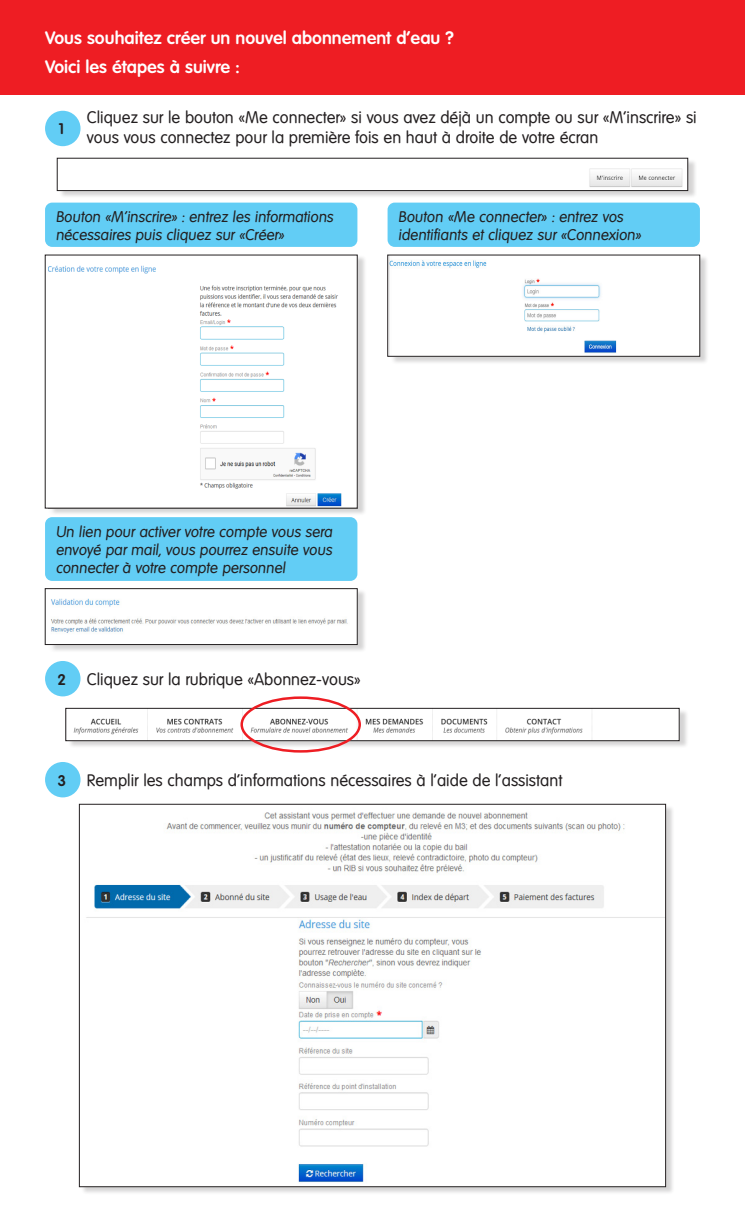
<style>
.page{position:relative;width:745px;height:1205px;background:#fff}
.page>*{position:absolute;margin:0;border:0;box-sizing:border-box;transform-origin:0 0}
.t1{font:700 17.5px "Volkswagen Serial";color:#fff}
.t2{font:16.25px/19.5px "Volkswagen Serial";color:#231f20}
.t3{font:italic 15px/18px "Volkswagen Serial";color:#231f20}
.t4{font:700 15px "Volkswagen Serial";color:#231f20}
</style>
<div class="page">
<div style="left:0;top:0;width:744px;height:94px;background:#ee1d23"></div>
<div style="left:45px;top:111px;width:35px;height:35px;background:#62cdf5;border-radius:50%"></div>
<div style="left:59px;top:158px;width:637px;height:41px;background:#231f20;opacity:.19"></div>
<img style="left:59px;top:160px;width:626px;height:29px">
<div style="left:57px;top:158px;width:630px;height:33px;border:1px solid #231f20"></div>
<div style="left:45px;top:661px;width:35px;height:35px;background:#62cdf5;border-radius:50%"></div>
<div style="left:389px;top:255px;width:319px;height:110px;background:#231f20;opacity:.19"></div>
<img style="left:389px;top:257px;width:308px;height:97px">
<div style="left:45px;top:762px;width:35px;height:35px;background:#62cdf5;border-radius:50%"></div>
<div style="left:81px;top:804px;width:593px;height:390px;background:#231f20;opacity:.19"></div>
<img style="left:81px;top:806px;width:582px;height:379px">
<div style="left:387px;top:203px;width:312px;height:44px;background:#62cdf5;border-radius:7px"></div>
<div style="left:45px;top:203px;width:312px;height:44px;background:#62cdf5;border-radius:7px"></div>
<div style="left:47px;top:255px;width:319px;height:261px;background:#231f20;opacity:.19"></div>
<img style="left:49px;top:257px;width:306px;height:249px">
<div style="left:47px;top:589px;width:319px;height:64px;background:#231f20;opacity:.19"></div>
<img style="left:49px;top:590px;width:306px;height:53px">
<div style="left:45px;top:588px;width:312px;height:57px;border:1px solid #231f20"></div>
<div style="left:45px;top:517px;width:312px;height:64px;background:#62cdf5;border-radius:7px"></div>
<div style="left:67px;top:708px;width:621px;height:41px;background:#231f20;opacity:.19"></div>
<img style="left:68px;top:710px;width:609px;height:29px">
<div style="left:66px;top:708px;width:613px;height:33px;border:1px solid #231f20"></div>
<div style="left:240px;top:696px;width:121px;height:56px;border:2px solid #ee1d23;border-radius:50%"></div>
<p class="t1" style="left:45px;top:28px;width:410px">Vous souhaitez créer un nouvel abonnement d’eau ?</p>
<p class="t1" style="left:45px;top:56px;width:196px">Voici les étapes à suivre :</p>
<p class="t2" style="left:87px;top:108px;width:611px">Cliquez sur le bouton «Me connecter» si vous avez déjà un compte ou sur «M’inscrire» si vous vous connectez pour la première fois en haut à droite de votre écran</p>
<p class="t4" style="left:58px;top:120px;width:10px">1</p>
<p class="t3" style="left:56px;top:207px;width:279px">Bouton «M’inscrire» : entrez les informations nécessaires puis cliquez sur «Créer»</p>
<p class="t3" style="left:398px;top:207px;width:244px">Bouton «Me connecter» : entrez vos identifiants et cliquez sur «Connexion»</p>
<p class="t3" style="left:56px;top:523px;width:278px;text-align:justify">Un lien pour activer votre compte vous sera envoyé par mail, vous pourrez ensuite vous connecter à votre compte personnel</p>
<p class="t4" style="left:58px;top:670px;width:10px">2</p>
<p class="t2" style="left:87px;top:669px;width:275px">Cliquez sur la rubrique «Abonnez-vous»</p>
<p class="t4" style="left:58px;top:771px;width:10px">3</p>
<p class="t2" style="left:87px;top:770px;width:476px">Remplir les champs d’informations nécessaires à l’aide de l’assistant</p>
</div>
